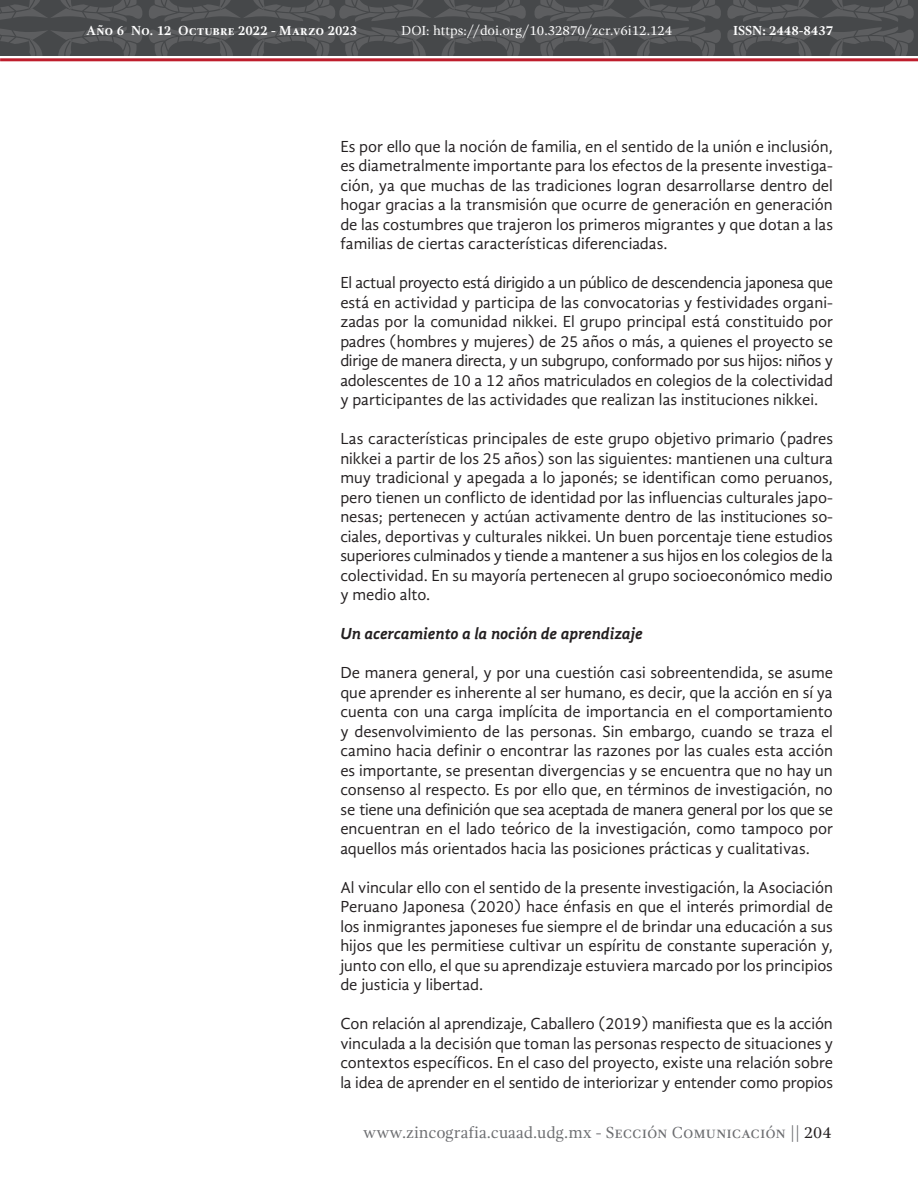
<style>
.page{position:relative;width:918px;height:1188px;background:#fff}
.page>*{position:absolute;margin:0;border:0;box-sizing:border-box;transform-origin:0 0}
.t1{font:16.5px/19.5px "Gandhi Sans";color:#231f20;text-align:justify}
.t2{font:16.5px "Gandhi Serif";color:#6c6d70}
.t3{font:italic 700 16.5px "Gandhi Sans";letter-spacing:-.01em;color:#231f20}
.t4{font:700 13.5px "Gandhi Serif";color:#fff}
.t5{font:13.5px "Gandhi Serif";color:#fff}
.s1{color:#231f20}
</style>
<div class="page">
<hr style="left:0;top:58px;width:918px;height:3px;background:#be1d2c">
<svg style="left:0;top:0;width:527px;height:56px;background:#4e5052"></svg>
<svg style="left:533px;top:0;width:382px;height:56px;background:#4e5052"></svg>
<p class="t4" style="left:86px;top:23px;width:273px">Año 6 No. 12 Octubre 2022 - Marzo 2023</p>
<p class="t5" style="left:401px;top:23px;width:273px">DOI: https://doi.org/10.32870/zcr.v6i12.124</p>
<p class="t4" style="left:733px;top:23px;width:102px">ISSN: 2448-8437</p>
<p class="t1" style="left:340px;top:136px;width:494px">Es por ello que la noción de familia, en el sentido de la unión e inclusión, es diametralmente importante para los efectos de la presente investiga&shy;ción, ya que muchas de las tradiciones logran desarrollarse dentro del hogar gracias a la transmisión que ocurre de generación en generación de las costumbres que trajeron los primeros migrantes y que dotan a las familias de ciertas características diferenciadas.</p>
<p class="t1" style="left:340px;top:273px;width:494px">El actual proyecto está dirigido a un público de descendencia japonesa que está en actividad y participa de las convocatorias y festividades organi&shy;zadas por la comunidad nikkei. El grupo principal está constituido por padres (hombres y mujeres) de 25 años o más, a quienes el proyecto se dirige de manera directa, y un subgrupo, conformado por sus hijos: niños y adolescentes de 10 a 12 años matriculados en colegios de la colectividad y participantes de las actividades que realizan las instituciones nikkei.</p>
<p class="t1" style="left:340px;top:429px;width:494px">Las características principales de este grupo objetivo primario (padres nikkei a partir de los 25 años) son las siguientes: mantienen una cultura muy tradicional y apegada a lo japonés; se identifican como peruanos, pero tienen un conflicto de identidad por las influencias culturales japo&shy;nesas; pertenecen y actúan activamente dentro de las instituciones so&shy;ciales, deportivas y culturales nikkei. Un buen porcentaje tiene estudios superiores culminados y tiende a mantener a sus hijos en los colegios de la colectividad. En su mayoría pertenecen al grupo socioeconómico medio y medio alto.</p>
<p class="t3" style="left:340px;top:624px;width:304px">Un acercamiento a la noción de aprendizaje</p>
<p class="t1" style="left:340px;top:663px;width:494px">De manera general, y por una cuestión casi sobreentendida, se asume que aprender es inherente al ser humano, es decir, que la acción en sí ya cuenta con una carga implícita de importancia en el comportamiento y desenvolvimiento de las personas. Sin embargo, cuando se traza el camino hacia definir o encontrar las razones por las cuales esta acción es importante, se presentan divergencias y se encuentra que no hay un consenso al respecto. Es por ello que, en términos de investigación, no se tiene una definición que sea aceptada de manera general por los que se encuentran en el lado teórico de la investigación, como tampoco por aquellos más orientados hacia las posiciones prácticas y cualitativas.</p>
<p class="t1" style="left:340px;top:877px;width:494px">Al vincular ello con el sentido de la presente investigación, la Asociación Peruano Japonesa (2020) hace énfasis en que el interés primordial de los inmigrantes japoneses fue siempre el de brindar una educación a sus hijos que les permitiese cultivar un espíritu de constante superación y, junto con ello, el que su aprendizaje estuviera marcado por los principios de justicia y libertad.</p>
<p class="t1" style="left:340px;top:1014px;width:494px">Con relación al aprendizaje, Caballero (2019) manifiesta que es la acción vinculada a la decisión que toman las personas respecto de situaciones y contextos específicos. En el caso del proyecto, existe una relación sobre la idea de aprender en el sentido de interiorizar y entender como propios</p>
<p class="t2" style="left:363px;top:1124px;width:470px">www.zincografia.cuaad.udg.mx - Sección Comunicación || <span class="s1">204</span></p>
</div>
